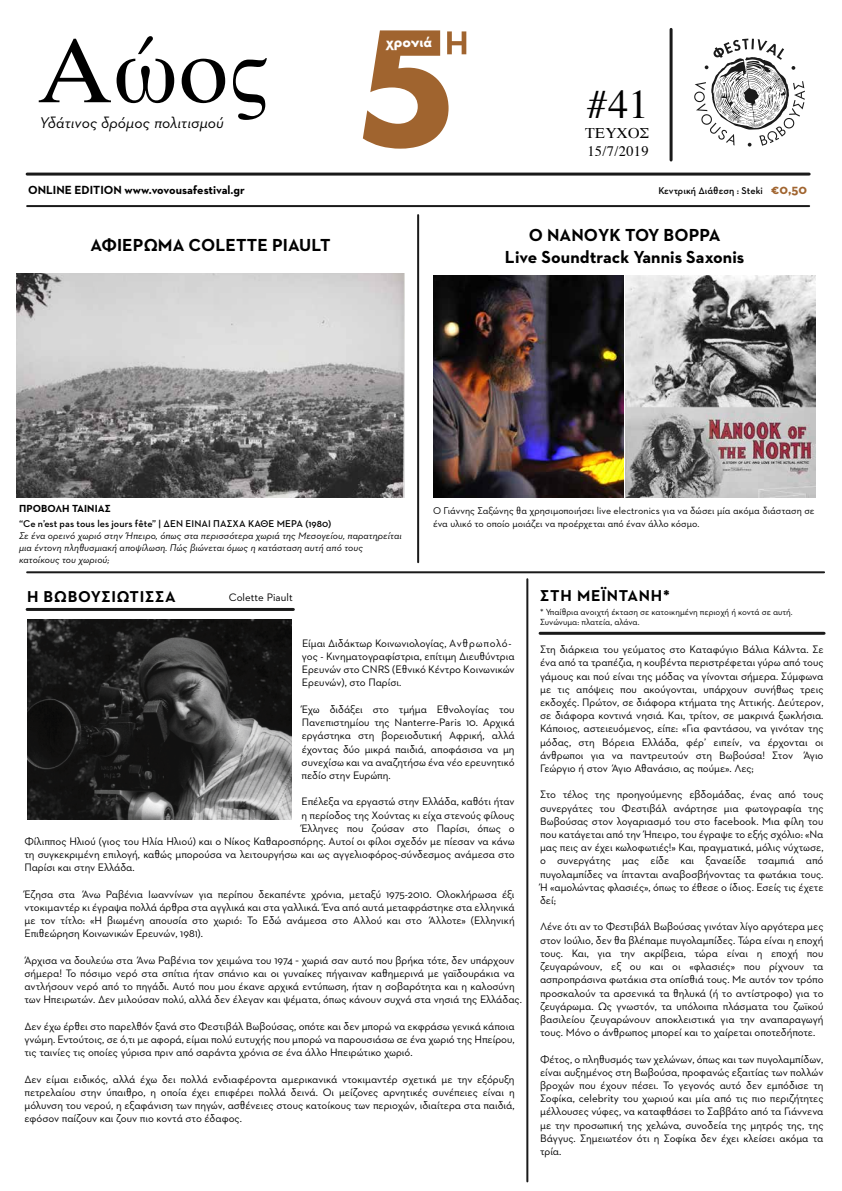
<style>
.page{position:relative;width:842px;height:1191px;background:#fff}
.page>*{position:absolute;margin:0;border:0;box-sizing:border-box;transform-origin:0 0}
.t1{font:40.4px "Times";color:#000}
.t2{font:700 17.7px/21.3px "Neutraface Two Text Greek";letter-spacing:.005em;color:#000;text-align:center}
.t3{font:700 16px "Neutraface Two Text Greek";letter-spacing:.05em;color:#000}
.t4{font:italic 15.8px "Neutraface Two Text Greek";letter-spacing:.005em;color:#000}
.t5{font:14.4px/18.3px "Times";color:#000}
.t6{font:700 13.8px "Neutraface Two Text Greek";color:#a0642f}
.t7{font:700 12.3px "Futura";letter-spacing:.005em;color:#fff}
.t8{font:700 12px "Neutraface Two Text Greek";color:#000}
.t9{font:11px/13.2px "Neutraface Two Text Greek";letter-spacing:-.005em;color:#000;text-align:justify}
.t10{font:700 10.4px "Neutraface Two Text Greek";letter-spacing:.005em;color:#000}
.t11{font:italic 10px/12px "Neutraface Two Text Greek";letter-spacing:.005em;color:#000}
.t12{font:10px/13px "Neutraface Two Text Greek";color:#000}
.t13{font:600 10px "Neutraface Two Text Greek";letter-spacing:.005em;color:#000}
.t14{font:9px/10px "Neutraface Two Text Greek";letter-spacing:-.005em;color:#000}
.s1{font-family:"Myriad Pro"}
</style>
<div class="page">
<svg style="left:363px;top:30px;width:103px;height:119px"></svg>
<svg style="left:694px;top:39px;width:111px;height:108px"></svg>
<svg style="left:39px;top:39px;width:72px;height:63px"></svg>
<svg style="left:117px;top:36px;width:57px;height:67px"></svg>
<svg style="left:182px;top:59px;width:43px;height:44px"></svg>
<svg style="left:233px;top:58px;width:34px;height:62px"></svg>
<hr style="left:27px;top:173px;width:782px;height:3px;background:#1a1a1a">
<hr style="left:27px;top:205px;width:782px;height:2px;background:#1a1a1a">
<hr style="left:417px;top:215px;width:2px;height:347px;background:#1a1a1a">
<hr style="left:526px;top:579px;width:2px;height:602px;background:#1a1a1a">
<hr style="left:27px;top:571px;width:797px;height:2px;background:#1a1a1a">
<hr style="left:669px;top:29px;width:3px;height:131px;background:#1a1a1a">
<hr style="left:27px;top:608px;width:266px;height:3px;background:#1a1a1a">
<hr style="left:540px;top:632px;width:284px;height:3px;background:#1a1a1a">
<img style="left:27px;top:619px;width:264px;height:200px">
<img style="left:17px;top:273px;width:387px;height:224px">
<img style="left:433px;top:275px;width:382px;height:222px">
<h3 class="t4" style="left:39px;top:113px;width:186px">Υδάτινος δρόμος πολιτισμού</h3>
<p class="t8" style="left:28px;top:183px;width:218px">ONLINE EDITION www.vovousafestival.gr</p>
<h2 class="t2" style="left:91px;top:235px;width:241px">ΑΦΙΕΡΩΜΑ COLETTE PIAULT</h2>
<p class="t7" style="left:386px;top:33px;width:48px">χρονιά</p>
<h1 class="t1" style="left:587px;top:67px;width:63px">#41</h1>
<h3 class="t5" style="left:585px;top:123px;width:65px">ΤΕΥΧΟΣ<br>15/7/2019</h3>
<p class="t13" style="left:658px;top:184px;width:106px">Κεντρική Διάθεση : Steki</p>
<p class="t6" style="left:771px;top:181px;width:37px">€0,50</p>
<h2 class="t2" style="left:505px;top:225px;width:241px">Ο NANOΥK ΤΟΥ ΒΟΡΡΑ<br>Live Soundtrack Yannis Saxonis</h2>
<p class="t10" style="left:19px;top:502px;width:93px">ΠΡΟΒΟΛΗ ΤΑΙΝΙΑΣ</p>
<p class="t13" style="left:19px;top:517px;width:314px">“Ce n’est pas tous les jours fête” | ΔΕΝ ΕΙΝΑΙ ΠΑΣΧΑ ΚΑΘΕ ΜΕΡΑ (1980)</p>
<p class="t11" style="left:19px;top:529px;width:384px">Σε ένα ορεινό χωριό στην Ήπειρο, όπως στα περισσότερα χωριά της Μεσογείου, παρατηρείται μια έντονη πληθυσμιακή αποψίλωση. Πώς βιώνεται όμως η κατάσταση αυτή από τους κατοίκους του χωριού;</p>
<h3 class="t3" style="left:27px;top:587px;width:150px">Η ΒΩΒΟΥΣΙΩΤΙΣΣΑ</h3>
<p class="t9" style="left:229px;top:590px;width:66px">Colette Piault</p>
<p class="t12" style="left:433px;top:504px;width:383px">Ο Γιάννης Σαξώνης θα χρησιμοποιήσει live electronics για να δώσει μία ακόμα διάσταση σε ένα υλικό το οποίο μοιάζει να προέρχεται από έναν άλλο κόσμο.</p>
<h3 class="t3" style="left:540px;top:586px;width:131px">ΣΤΗ ΜΕΪΝΤΑΝΗ*</h3>
<p class="t9" style="left:302px;top:636px;width:214px;text-align:left">Είμαι Διδάκτωρ Κοινωνιολογίας, Ανθρωπολό&shy;γος - Κινηματογραφίστρια, επίτιμη Διευθύντρια Ερευνών στο CNRS (Eθνικό Kέντρο Kοινωνικών Eρευνών), στο Παρίσι.</p>
<p class="t9" style="left:302px;top:702px;width:215px">Έχω διδάξει στο τμήμα Εθνολογίας του Πανεπιστημίου της Nanterre-Paris 10. Αρχικά εργάστηκα στη βορειοδυτική Αφρική, αλλά έχοντας δύο μικρά παιδιά, αποφάσισα να μη συνεχίσω και να αναζητήσω ένα νέο ερευνητικό πεδίο στην Ευρώπη.</p>
<p class="t9" style="left:301px;top:795px;width:215px">Επέλεξα να εργαστώ στην Ελλάδα, καθότι ήταν</p>
<p class="t9" style="left:301px;top:808px;width:215px">η περίοδος της Χούντας κι είχα στενούς φίλους</p>
<p class="t9" style="left:301px;top:821px;width:215px">Έλληνες που ζούσαν στο Παρίσι, όπως ο</p>
<p class="t9" style="left:24px;top:834px;width:492px">Φίλιππος Ηλιού (γιος του Ηλία Ηλιού) και ο Νίκος Καθαροσπόρης. Αυτοί οι φίλοι σχεδόν με πίεσαν να κάνω</p>
<p class="t9" style="left:24px;top:847px;width:492px">τη συγκεκριμένη επιλογή, καθώς μπορούσα να λειτουργήσω και ως αγγελιοφόρος-σύνδεσμος ανάμεσα στο</p>
<p class="t9" style="left:24px;top:861px;width:112px">Παρίσι και στην Ελλάδα.</p>
<p class="t9" style="left:24px;top:887px;width:492px">Έζησα στα Άνω Ραβένια Ιωαννίνων για περίπου δεκαπέντε χρόνια, μεταξύ 1975-2010. Ολοκλήρωσα έξι ντοκιμαντέρ κι έγραψα πολλά άρθρα στα αγγλικά και στα γαλλικά. Ένα από αυτά μεταφράστηκε στα ελληνικά με τον τίτλο: «Η βιωμένη απουσία στο χωριό: Το Εδώ ανάμεσα στο Αλλού και στο Άλλοτε» (Ελληνική Επιθεώρηση Κοινωνικών Ερευνών, 1981).</p>
<p class="t9" style="left:24px;top:953px;width:499px;text-align:left">Άρχισα να δουλεύω στα Άνω Ραβένια τον χειμώνα του 1974 <span class="s1">-</span> χωριά σαν αυτό που βρήκα τότε, δεν υπάρχουν σήμερα! Το πόσιμο νερό στα σπίτια ήταν σπάνιο και οι γυναίκες πήγαιναν καθημερινά με γαϊδουράκια να αντλήσουν νερό από το πηγάδι. Αυτό που μου έκανε αρχικά εντύπωση, ήταν η σοβαρότητα και η καλοσύνη των Ηπειρωτών. Δεν μιλούσαν πολύ, αλλά δεν έλεγαν και ψέματα, όπως κάνουν συχνά στα νησιά της Ελλάδας.</p>
<p class="t9" style="left:24px;top:1019px;width:492px">Δεν έχω έρθει στο παρελθόν ξανά στο Φεστιβάλ Βωβούσας, οπότε και δεν μπορώ να εκφράσω γενικά κάποια γνώμη. Εντούτοις, σε ό,τι με αφορά, είμαι πολύ ευτυχής που μπορώ να παρουσιάσω σε ένα χωριό της Ηπείρου, τις ταινίες τις οποίες γύρισα πριν από σαράντα χρόνια σε ένα άλλο Ηπειρώτικο χωριό.</p>
<p class="t9" style="left:24px;top:1072px;width:492px">Δεν είμαι ειδικός, αλλά έχω δει πολλά ενδιαφέροντα αμερικανικά ντοκιμαντέρ σχετικά με την εξόρυξη πετρελαίου στην ύπαιθρο, η οποία έχει επιφέρει πολλά δεινά. Οι μείζονες αρνητικές συνέπειες είναι η μόλυνση του νερού, η εξαφάνιση των πηγών, ασθένειες στους κατοίκους των περιοχών, ιδιαίτερα στα παιδιά, εφόσον παίζουν και ζουν πιο κοντά στο έδαφος.</p>
<p class="t14" style="left:540px;top:607px;width:254px">* Υπαίθρια ανοιχτή έκταση σε κατοικημένη περιοχή ή κοντά σε αυτή.<br>Συνώνυμα: πλατεία, αλάνα.</p>
<p class="t9" style="left:540px;top:643px;width:285px">Στη διάρκεια του γεύματος στο Καταφύγιο Βάλια Κάλντα. Σε ένα από τα τραπέζια, η κουβέντα περιστρέφεται γύρω από τους γάμους και πού είναι της μόδας να γίνονται σήμερα. Σύμφωνα με τις απόψεις που ακούγονται, υπάρχουν συνήθως τρεις εκδοχές. Πρώτον, σε διάφορα κτήματα της Αττικής. Δεύτερον, σε διάφορα κοντινά νησιά. Και, τρίτον, σε μακρινά ξωκλήσια.<br>Κάποιος, αστειευόμενος, είπε: «Για φαντάσου, να γινόταν της μόδας, στη Βόρεια Ελλάδα, φέρ’ ειπείν, να έρχονται οι άνθρωποι για να παντρευτούν στη Βωβούσα! Στον Άγιο Γεώργιο ή στον Άγιο Αθανάσιο, ας πούμε». Λες;</p>
<p class="t9" style="left:540px;top:788px;width:285px">Στο τέλος της προηγούμενης εβδομάδας, ένας από τους συνεργάτες του Φεστιβάλ ανάρτησε μια φωτογραφία της Βωβούσας στον λογαριασμό του στο facebook. Μια φίλη του που κατάγεται από την Ήπειρο, του έγραψε το εξής σχόλιο: «Να μας πεις αν έχει κωλοφωτιές!» Και, πραγματικά, μόλις νύχτωσε, ο συνεργάτης μας είδε και ξαναείδε τσαμπιά από πυγολαμπίδες να ίπτανται αναβοσβήνοντας τα φωτάκια τους.<br>Ή «αμολώντας φλασιές», όπως το έθεσε ο ίδιος. Εσείς τις έχετε δεί;</p>
<p class="t9" style="left:540px;top:920px;width:285px">Λένε ότι αν το Φεστιβάλ Βωβούσας γινόταν λίγο αργότερα μες στον Ιούλιο, δεν θα βλέπαμε πυγολαμπίδες. Τώρα είναι η εποχή τους. Και, για την ακρίβεια, τώρα είναι η εποχή που ζευγαρώνουν, εξ ου και οι «φλασιές» που ρίχνουν τα ασπροπράσινα φωτάκια στα οπίσθιά τους. Με αυτόν τον τρόπο προσκαλούν τα αρσενικά τα θηλυκά (ή το αντίστροφο) για το ζευγάρωμα. Ως γνωστόν, τα υπόλοιπα πλάσματα του ζωϊκού βασιλείου ζευγαρώνουν αποκλειστικά για την αναπαραγωγή τους. Μόνο ο άνθρωπος μπορεί και το χαίρεται οποτεδήποτε.</p>
<p class="t9" style="left:540px;top:1052px;width:285px">Φέτος, ο πληθυσμός των χελώνων, όπως και των πυγολαμπίδων, είναι αυξημένος στη Βωβούσα, προφανώς εξαιτίας των πολλών βροχών που έχουν πέσει. Το γεγονός αυτό δεν εμπόδισε τη Σοφίκα, celebrity του χωριού και μία από τις πιο περιζήτητες μέλλουσες νύφες, να καταφθάσει το Σαββάτο από τα Γιάννενα με την προσωπική της χελώνα, συνοδεία της μητρός της, της Βάγγυς. Σημειωτέον ότι η Σοφίκα δεν έχει κλείσει ακόμα τα τρία.</p>
</div>
